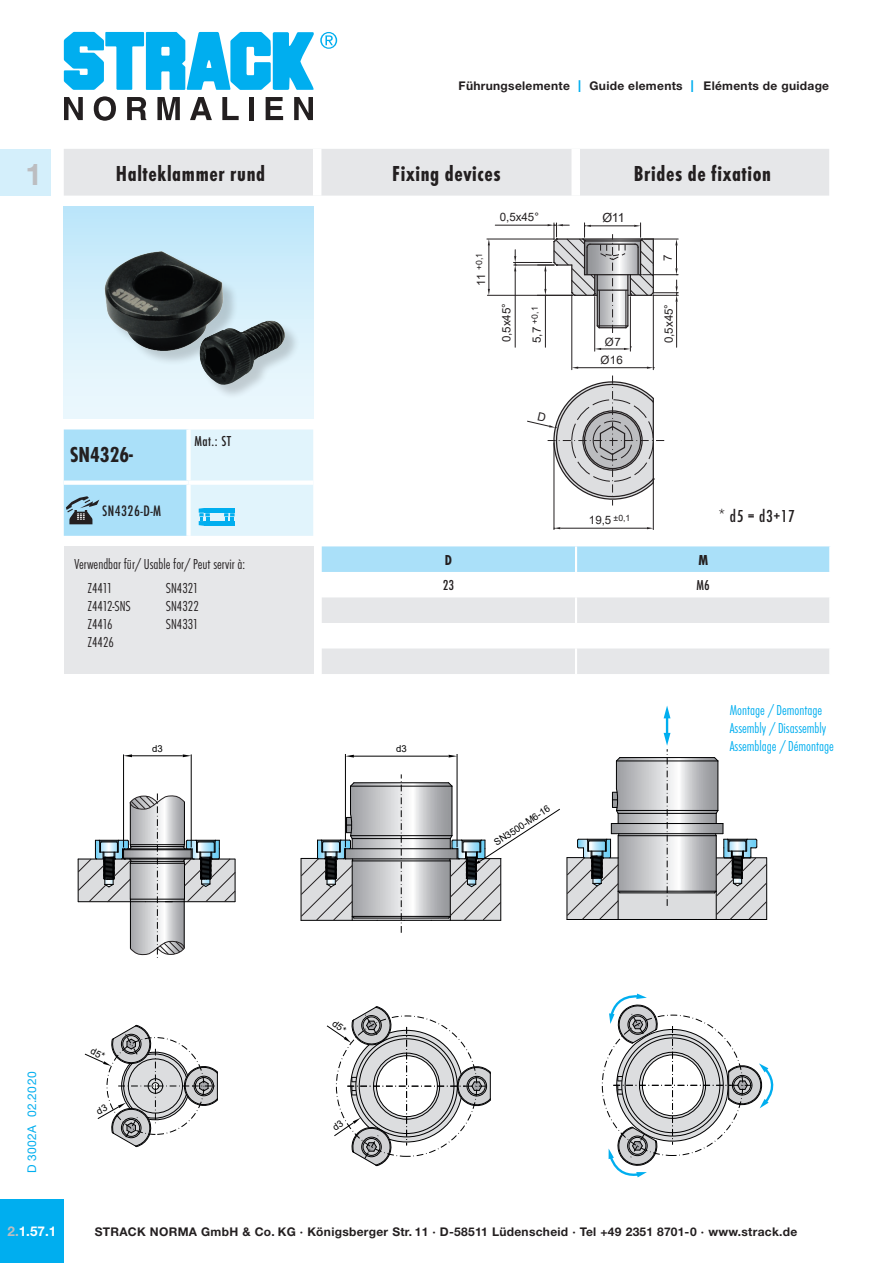
<style>
.page{position:relative;width:893px;height:1263px;background:#fff}
.page>*{position:absolute;margin:0;border:0;box-sizing:border-box;transform-origin:0 0}
.t1{font:700 30px "Helvetica Neue LT Std";color:#bcbdc0}
.t2{font:22.5px "Futura T Bol Con";letter-spacing:.03em;color:#231f20}
.Grndschr__10_12_FutL{font:18px "Futura T Med Con";color:#231f20}
.Grndschr__10_12_FutL-2{font:15.75px "Futura T Med Con";letter-spacing:.03em;color:#231f20}
.t3{font:15px "Futura T Lig Con";color:#231f20}
.t4{font:15px "Futura T Lig Con";color:#00aeef}
.t5{font:15px "Futura T Med Con";letter-spacing:.03em;color:#231f20}
.t6{font:15px "Futura T Bol Con";color:#231f20}
.t7{font:700 13.5px "Helvetica Neue LT Std";color:#fff}
.t8{font:12.6px "Arial";color:#231f20}
.t9{font:700 12px "Helvetica Neue LT Std";letter-spacing:.025em;color:#231f20}
.t10{font:12px "Helvetica Neue LT Std";letter-spacing:.03em;color:#00aeef}
.t11{font:11.55px "Arial";color:#231f20}
.t12{font:9.6px "Arial";color:#000001}
.t13{font:8.7px "Arial";color:#231f20}
.s1{font-weight:400;font-size:16.5px;color:#00aeef}
.s2{font-size:11.55px}
.s3{color:#bcbdc0}
</style>
<div class="page">
<svg style="left:64px;top:97px;width:19px;height:23px"></svg>
<svg style="left:94px;top:96px;width:22px;height:25px"></svg>
<svg style="left:127px;top:97px;width:19px;height:23px"></svg>
<svg style="left:157px;top:97px;width:23px;height:23px"></svg>
<svg style="left:190px;top:97px;width:22px;height:23px"></svg>
<svg style="left:222px;top:97px;width:17px;height:23px"></svg>
<div style="left:249px;top:97px;width:5px;height:23px;background:#231f20"></div>
<svg style="left:266px;top:97px;width:17px;height:23px"></svg>
<svg style="left:294px;top:97px;width:19px;height:23px"></svg>
<svg style="left:64px;top:32px;width:273px;height:58px"></svg>
<div style="left:0;top:149px;width:51px;height:47px;background:#d4effb"></div>
<div style="left:0;top:1199px;width:64px;height:64px;background:#00aeef"></div>
<div style="left:64px;top:149px;width:765px;height:47px;background:#e6e7e9"></div>
<div style="left:313px;top:149px;width:8px;height:47px;background:#fff"></div>
<div style="left:571px;top:149px;width:9px;height:47px;background:#fff"></div>
<hr style="left:653px;top:481px;width:1px;height:49px;background:#231f20">
<hr style="left:554px;top:443px;width:1px;height:87px;background:#231f20">
<hr style="left:560px;top:528px;width:87px;height:1px;background:#231f20">
<svg style="left:647px;top:527px;width:6px;height:2px"></svg>
<hr style="left:487px;top:239px;width:67px;height:1px;background:#231f20">
<hr style="left:487px;top:295px;width:86px;height:1px;background:#231f20">
<hr style="left:489px;top:245px;width:1px;height:44px;background:#231f20">
<svg style="left:488px;top:239px;width:2px;height:6px"></svg>
<svg style="left:488px;top:289px;width:2px;height:6px"></svg>
<hr style="left:545px;top:295px;width:1px;height:52px;background:#231f20">
<hr style="left:495px;top:225px;width:53px;height:1px;background:#231f20">
<hr style="left:676px;top:302px;width:1px;height:45px;background:#231f20">
<hr style="left:594px;top:297px;width:1px;height:54px;background:#231f20">
<hr style="left:630px;top:297px;width:1px;height:54px;background:#231f20">
<hr style="left:513px;top:262px;width:39px;height:1px;background:#231f20">
<hr style="left:513px;top:265px;width:41px;height:1px;background:#231f20">
<hr style="left:515px;top:271px;width:1px;height:76px;background:#231f20">
<hr style="left:571px;top:295px;width:1px;height:75px;background:#231f20">
<hr style="left:653px;top:295px;width:1px;height:75px;background:#231f20">
<hr style="left:578px;top:367px;width:69px;height:1px;background:#231f20">
<svg style="left:554px;top:527px;width:6px;height:2px"></svg>
<svg style="left:595px;top:347px;width:36px;height:3px"></svg>
<svg style="left:514px;top:250px;width:2px;height:21px"></svg>
<svg style="left:537px;top:223px;width:141px;height:110px"></svg>
<svg style="left:647px;top:367px;width:7px;height:2px"></svg>
<div style="left:64px;top:206px;width:249px;height:213px;background:linear-gradient(to bottom,#bde6fa,#f0f9fd)"></div>
<svg style="left:64px;top:429px;width:249px;height:107px;background:#c3e7f7"></svg>
<div style="left:107px;top:254px;width:131px;height:112px;background:#cfecfb"></div>
<img style="left:88px;top:239px;width:145px;height:128px">
<div style="left:322px;top:546px;width:507px;height:26px;background:#aae0f9"></div>
<svg style="left:322px;top:597px;width:507px;height:77px"></svg>
<hr style="left:575px;top:546px;width:2px;height:26px;background:#fff">
<hr style="left:575px;top:597px;width:2px;height:26px;background:#fff">
<hr style="left:575px;top:623px;width:2px;height:25px;background:#fff">
<hr style="left:575px;top:648px;width:2px;height:26px;background:#fff">
<div style="left:64px;top:546px;width:249px;height:128px;background:#e6e7e9"></div>
<hr style="left:345px;top:754px;width:1px;height:93px;background:#000001">
<hr style="left:457px;top:754px;width:1px;height:93px;background:#000001">
<hr style="left:354px;top:756px;width:95px;height:1px;background:#000001">
<svg style="left:345px;top:755px;width:9px;height:2px"></svg>
<svg style="left:449px;top:755px;width:8px;height:2px"></svg>
<svg style="left:78px;top:793px;width:158px;height:165px"></svg>
<hr style="left:123px;top:754px;width:1px;height:93px;background:#000001">
<hr style="left:191px;top:754px;width:1px;height:93px;background:#000001">
<hr style="left:132px;top:755px;width:51px;height:1px;background:#000001">
<svg style="left:124px;top:754px;width:8px;height:3px"></svg>
<svg style="left:183px;top:754px;width:8px;height:3px"></svg>
<svg style="left:301px;top:774px;width:259px;height:159px"></svg>
<svg style="left:567px;top:705px;width:200px;height:215px"></svg>
<svg style="left:608px;top:993px;width:166px;height:184px"></svg>
<div style="left:201px;top:323px;width:99px;height:77px;background:#231f20;opacity:.2"></div>
<img style="left:198px;top:321px;width:88px;height:65px">
<svg style="left:527px;top:375px;width:137px;height:131px"></svg>
<svg style="left:327px;top:1006px;width:164px;height:160px"></svg>
<svg style="left:85px;top:1024px;width:133px;height:123px"></svg>
<h1 class="t1" style="left:26px;top:155px;width:18px">1</h1>
<p class="t9" style="left:459px;top:78px;width:372px">Führungselemente <span class="s1">I</span> Guide elements <span class="s1">I</span> Eléments de guidage</p>
<p class="t2" style="left:116px;top:160px;width:151px">Halteklammer rund</p>
<p class="t2" style="left:392px;top:160px;width:110px">Fixing devices</p>
<p class="t2" style="left:634px;top:160px;width:139px">Brides de fixation</p>
<p class="t2" style="left:70px;top:442px;width:65px">SN4326-</p>
<p class="t5" style="left:195px;top:433px;width:38px">Mat.: ST</p>
<p class="t13" style="left:473px;top:270px;width:19px;rotate:-90deg">+0,1</p>
<p class="t11" style="left:473px;top:286px;width:13px;rotate:-90deg">11</p>
<p class="t11" style="left:500px;top:209px;width:41px">0,5x45°</p>
<p class="t11" style="left:498px;top:342px;width:41px;rotate:-90deg">0,5x45°</p>
<p class="t13" style="left:529px;top:343px;width:38px;rotate:-90deg"><span class="s2">5,7</span> +0,1</p>
<p class="t8" style="left:602px;top:209px;width:24px">Ø11</p>
<p class="t11" style="left:605px;top:334px;width:18px">Ø7</p>
<p class="t11" style="left:601px;top:352px;width:24px">Ø16</p>
<p class="t11" style="left:660px;top:261px;width:8px;rotate:-90deg">7</p>
<p class="t11" style="left:661px;top:343px;width:41px;rotate:-90deg">0,5x45°</p>
<p class="Grndschr__10_12_FutL-2" style="left:102px;top:502px;width:61px">SN4326-D-M</p>
<p class="Grndschr__10_12_FutL" style="left:719px;top:507px;width:78px">* d5 = d3+17</p>
<p class="t6" style="left:445px;top:551px;width:9px">D</p>
<p class="t6" style="left:698px;top:551px;width:11px">M</p>
<p class="t5" style="left:443px;top:577px;width:13px">23</p>
<p class="t5" style="left:697px;top:577px;width:15px">M6</p>
<p class="t11" style="left:589px;top:512px;width:43px">19,5 <sup>±0,1</sup></p>
<p class="t3" style="left:74px;top:556px;width:172px">Verwendbar für/ Usable for/ Peut servir à:</p>
<p class="t3" style="left:88px;top:580px;width:26px">Z4411</p>
<p class="t3" style="left:166px;top:580px;width:34px">SN4321</p>
<p class="t3" style="left:88px;top:598px;width:44px">Z4412-SNS</p>
<p class="t3" style="left:166px;top:598px;width:34px">SN4322</p>
<p class="t3" style="left:88px;top:616px;width:26px">Z4416</p>
<p class="t3" style="left:166px;top:616px;width:34px">SN4331</p>
<p class="t3" style="left:88px;top:634px;width:28px">Z4426</p>
<p class="t12" style="left:152px;top:742px;width:12px">d3</p>
<p class="t12" style="left:396px;top:741px;width:12px">d3</p>
<p class="t12" style="left:491px;top:837px;width:66px;rotate:-33deg">SN3500-M6-16</p>
<p class="t4" style="left:730px;top:702px;width:94px">Montage / Demontage</p>
<p class="t4" style="left:730px;top:720px;width:98px">Assembly / Disassembly</p>
<p class="t4" style="left:730px;top:738px;width:106px">Assemblage / Démontage</p>
<p class="t10" style="left:25px;top:1173px;width:103px;rotate:-90deg">D 3002A 02.2020</p>
<p class="t7" style="left:7px;top:1222px;width:50px"><span class="s3">2.</span>1.57.1</p>
<p class="t9" style="left:95px;top:1224px;width:704px">STRACK NORMA GmbH &amp; Co. KG · Königsberger Str. 11 · D-58511 Lüdenscheid · Tel +49 2351 8701-0 · www.strack.de</p>
</div>
